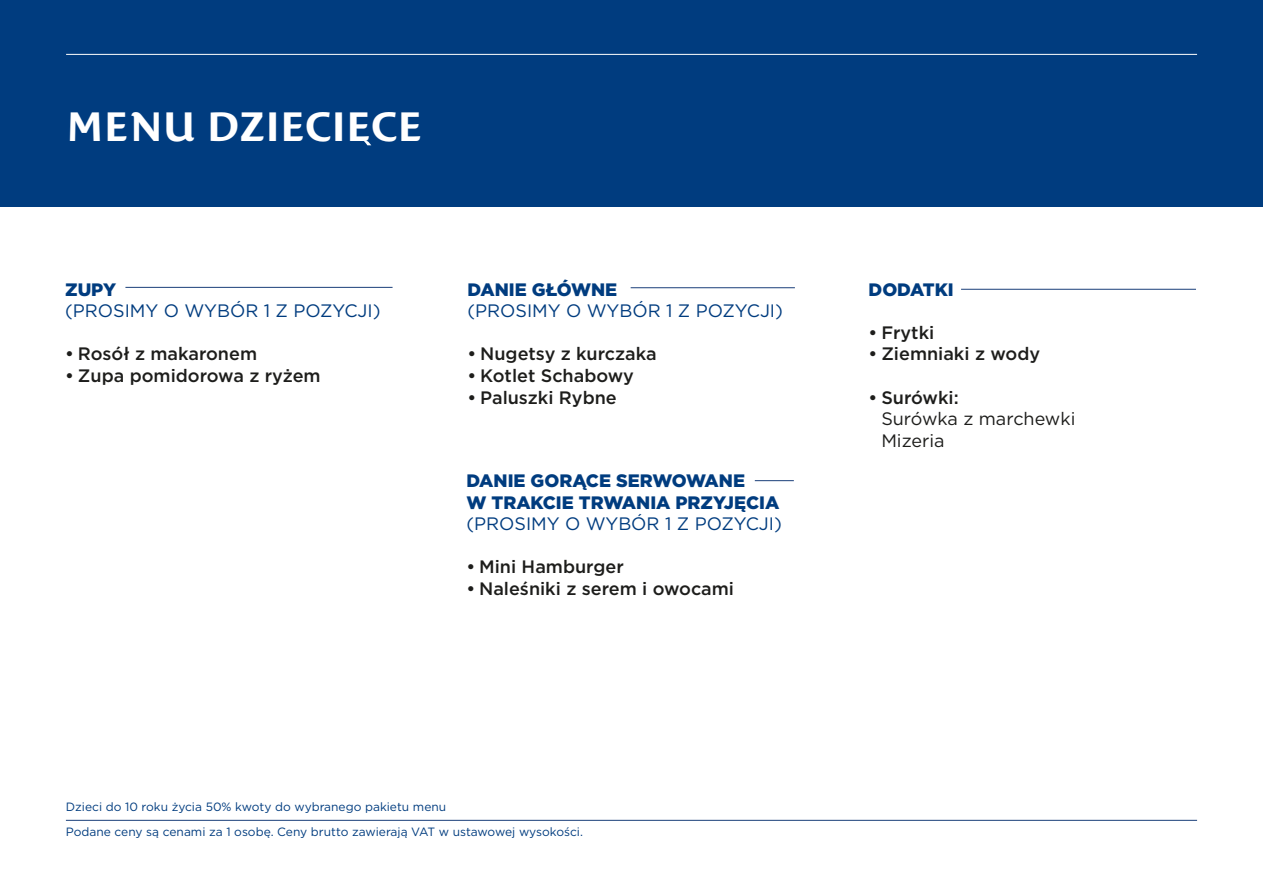
<style>
.page{position:relative;width:1263px;height:893px;background:#fff}
.page>*{position:absolute;margin:0;border:0;box-sizing:border-box;transform-origin:0 0}
.t1{font:700 40.5px "Costa Std";color:#fff}
.t2{font:500 18px "Gotham";color:#1d1d1b}
.t3{font:18px "Gotham";color:#003c7f}
.t4{font:900 18px/21.6px "Gotham";color:#003c7f}
.t5{font:18px/21.6px "Gotham";color:#1d1d1b}
.t6{font:12px "Gotham";color:#003c7f}
</style>
<div class="page">
<hr style="left:66px;top:820px;width:1131px;height:1px;background:#1a3f79">
<div style="left:0;top:0;width:1263px;height:207px;background:#003c7f"></div>
<hr style="left:66px;top:54px;width:1131px;height:1px;background:#fff">
<hr style="left:631px;top:287px;width:164px;height:1px;background:#1a3f79">
<hr style="left:125px;top:287px;width:268px;height:1px;background:#1a3f79">
<hr style="left:961px;top:289px;width:235px;height:1px;background:#1a3f79">
<hr style="left:755px;top:480px;width:39px;height:1px;background:#1a3f79">
<svg style="left:363px;top:140px;width:8px;height:5px"></svg>
<h1 class="t1" style="left:66px;top:103px;width:358px">MENU DZIECIECE</h1>
<p class="t4" style="left:65px;top:278px;width:53px">ZUPY</p>
<p class="t3" style="left:65px;top:299px;width:317px">(PROSIMY O WYBÓR 1 Z POZYCJI)</p>
<p class="t2" style="left:65px;top:342px;width:193px">• Rosół z makaronem</p>
<p class="t2" style="left:65px;top:364px;width:257px">• Zupa pomidorowa z ryżem</p>
<p class="t4" style="left:467px;top:278px;width:151px">DANIE GŁÓWNE</p>
<p class="t3" style="left:467px;top:299px;width:317px">(PROSIMY O WYBÓR 1 Z POZYCJI)</p>
<p class="t2" style="left:467px;top:342px;width:191px">• Nugetsy z kurczaka</p>
<p class="t2" style="left:467px;top:364px;width:168px">• Kotlet Schabowy</p>
<p class="t2" style="left:467px;top:385px;width:151px">• Paluszki Rybne</p>
<p class="t4" style="left:466px;top:470px;width:314px">DANIE GORĄCE SERWOWANE<br>W TRAKCIE TRWANIA PRZYJĘCIA</p>
<p class="t3" style="left:466px;top:512px;width:317px">(PROSIMY O WYBÓR 1 Z POZYCJI)</p>
<p class="t2" style="left:466px;top:555px;width:159px">• Mini Hamburger</p>
<p class="t2" style="left:466px;top:577px;width:269px">• Naleśniki z serem i owocami</p>
<p class="t6" style="left:66px;top:799px;width:382px">Dzieci do 10 roku życia 50% kwoty do wybranego pakietu menu</p>
<p class="t6" style="left:66px;top:824px;width:519px">Podane ceny są cenami za 1 osobę. Ceny brutto zawierają VAT w ustawowej wysokości.</p>
<p class="t4" style="left:868px;top:278px;width:87px">DODATKI</p>
<p class="t2" style="left:868px;top:321px;width:67px">• Frytki</p>
<p class="t2" style="left:868px;top:342px;width:173px">• Ziemniaki z wody</p>
<p class="t2" style="left:868px;top:385px;width:92px">• Surówki:</p>
<p class="t5" style="left:881px;top:408px;width:196px">Surówka z marchewki<br>Mizeria</p>
</div>
